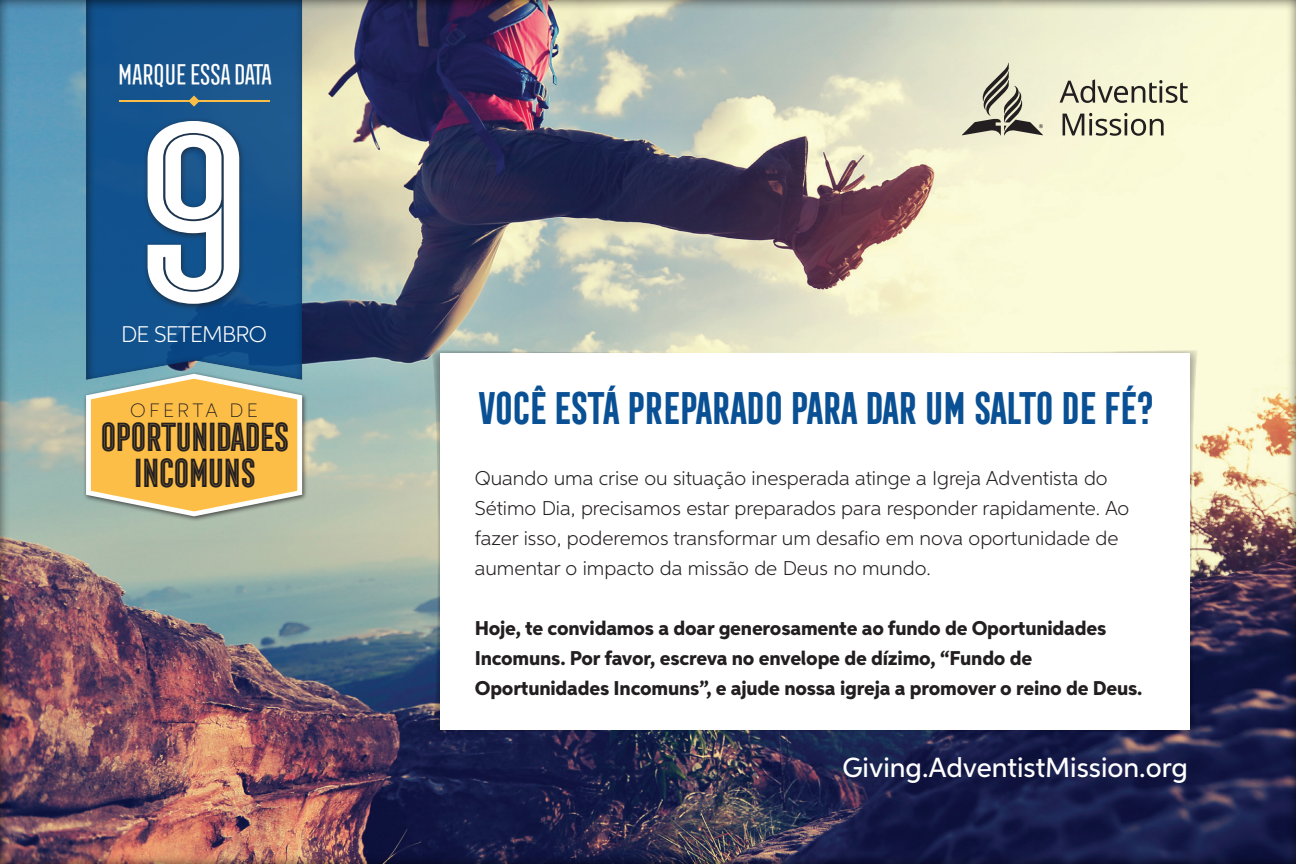
<style>
.page{position:relative;width:1296px;height:864px;background:#fff}
.page>*{position:absolute;margin:0;border:0;box-sizing:border-box;transform-origin:0 0}
.t1{font:231.4px "Frontage Condensed Inline";color:#fff;scale:1.2 1}
.t2{font:700 42px "Frontage Condensed";letter-spacing:-.145em;color:#095094}
.t3{font:37.2px/36px "Frontage Condensed Inline";letter-spacing:-.16em;color:#231f20;text-align:center}
.t4{font:28.2px "Frontage Condensed";letter-spacing:-.19em;color:#fff}
.t5{font:500 27.6px "Neutro";color:#fff}
.t6{font:300 22.6px "Neutro";letter-spacing:-.03em;color:#fff}
.t7{font:300 20px/30.2px "Neutro";color:#231f20}
.t8{font:800 20px/30.2px "Neutro";letter-spacing:-.01em;color:#231f20}
.t9{font:100 19.4px "Neutro";letter-spacing:.175em;color:#231f20}
</style>
<div class="page">
<div style="left:0;top:0;width:1296px;height:864px;background:#231f20;opacity:.75"></div>
<img style="left:432px;top:350px;width:766px;height:383px">
<div style="left:440px;top:353px;width:749px;height:377px;background:#fff"></div>
<svg style="left:1060px;top:79px;width:128px;height:24px;background:#bbb9a3"></svg>
<svg style="left:1063px;top:113px;width:101px;height:23px;background:#b7b69e"></svg>
<svg style="left:962px;top:63px;width:81px;height:73px;background:#bdbca7"></svg>
<div style="left:83px;top:371px;width:225px;height:151px;background:#231f20;opacity:.75"></div>
<svg style="left:83px;top:371px;width:222px;height:148px;background:#edc066"></svg>
<div style="left:84px;top:0;width:220px;height:382px;background:#231f20;opacity:.75"></div>
<svg style="left:188px;top:96px;width:12px;height:11px"></svg>
<hr style="left:119px;top:100px;width:150px;height:2px;background:#fdbe48">
<div style="left:143px;top:116px;width:103px;height:195px;background:#231f20;opacity:.75"></div>
<h3 class="t4" style="left:115px;top:59px;width:160px">MARQUE ESSA DATA</h3>
<h1 class="t1" style="left:106px;top:83px;width:133px">9</h1>
<p class="t6" style="left:121px;top:321px;width:147px">DE SETEMBRO</p>
<p class="t9" style="left:130px;top:398px;width:129px">OFERTA DE</p>
<h3 class="t3" style="left:97px;top:419px;width:196px">OPORTUNIDADES<br>INCOMUNS</h3>
<h2 class="t2" style="left:475px;top:385px;width:682px">VOCÊ ESTÁ PREPARADO PARA DAR UM SALTO DE FÉ?</h2>
<p class="t7" style="left:475px;top:462px;width:656px">Quando uma crise ou situação inesperada atinge a Igreja Adventista do Sétimo Dia, precisamos estar preparados para responder rapidamente. Ao fazer isso, poderemos transformar um desafio em nova oportunidade de aumentar o impacto da missão de Deus no mundo.</p>
<p class="t8" style="left:475px;top:614px;width:669px">Hoje, te convidamos a doar generosamente ao fundo de Oportunidades<br>Incomuns. Por favor, escreva no envelope de dízimo, “Fundo de<br>Oportunidades Incomuns”, e ajude nossa igreja a promover o reino de Deus.</p>
<h3 class="t5" style="left:842px;top:751px;width:347px">Giving.AdventistMission.org</h3>
</div>
